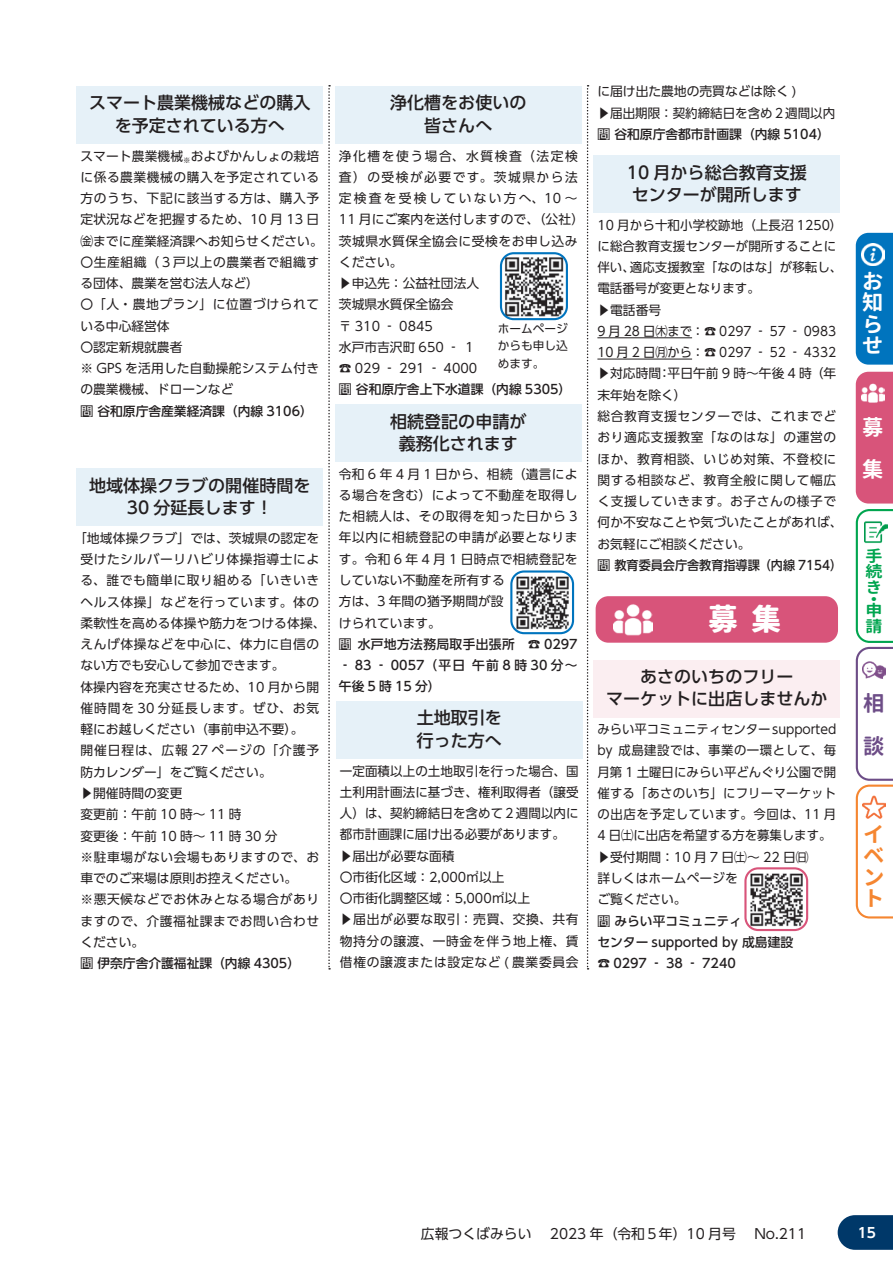
<style>
.page{position:relative;width:893px;height:1263px;background:#fff}
.page>*{position:absolute;margin:0;border:0;box-sizing:border-box;transform-origin:0 0}
.t1{font:800 29.7px "Gen Jyuu Gothic L";color:#fff}
.t2{font:700 21.3px/21.3px "Gen Jyuu Gothic L";color:#fff}
.t3{font:700 21.3px/21.3px "Gen Jyuu Gothic L";color:#f58631;text-align:justify}
.t4{font:700 21.3px/42.5px "Gen Jyuu Gothic L";color:#6d4d87}
.t5{font:500 16.95px/22px "UD Shin Go Pr 6 N";color:#231f20;text-align:center}
.t6{font:700 15.6px/15.6px "Gen Jyuu Gothic L";color:#00a54f;text-align:justify;scale:1.09 1}
.t7{font:13.8px "UD Shin Go Pr 6 N";color:#231f20}
.t8{font:700 13.8px "UD Shin Go Pr 6 N De";color:#fff}
.t9{font:12.75px/21.3px "UD Shin Go Pr 6 N";letter-spacing:.01em;color:#231f20}
.t10{font:12.75px/21.3px "UD Shin Go Pr 6 N";letter-spacing:.04em;color:#231f20}
.t11{font:500 12.75px/21.3px "UD Shin Go Pr 6 N";color:#231f20;text-align:justify}
.t12{font:11.7px/17px "UD Shin Go Pr 6 N";color:#231f20;text-align:justify}
</style>
<div class="page">
<div style="left:77px;top:86px;width:246px;height:57px;background:#e6f1f8"></div>
<svg style="left:856px;top:509px;width:37px;height:409px"></svg>
<img style="left:862px;top:796px;width:23px;height:23px">
<div style="left:856px;top:372px;width:37px;height:131px;background:#d8547a"></div>
<img style="left:861px;top:382px;width:23px;height:23px">
<svg style="left:587px;top:85px;width:2px;height:884px"></svg>
<svg style="left:328px;top:85px;width:2px;height:884px"></svg>
<div style="left:336px;top:701px;width:247px;height:57px;background:#e6f1f8"></div>
<div style="left:335px;top:404px;width:247px;height:57px;background:#e6f1f8"></div>
<img style="left:513px;top:573px;width:60px;height:60px">
<div style="left:510px;top:570px;width:64px;height:64px;border:2px solid #0074be;border-radius:13px"></div>
<div style="left:335px;top:86px;width:247px;height:57px;background:#e6f1f8"></div>
<img style="left:503px;top:255px;width:62px;height:62px">
<div style="left:500px;top:252px;width:68px;height:68px;border:2px solid #0074be;border-radius:13px"></div>
<div style="left:856px;top:233px;width:37px;height:132px;background:#0074be"></div>
<img style="left:861px;top:243px;width:23px;height:23px">
<div style="left:596px;top:596px;width:242px;height:47px;background:#d8547a;border-radius:13px"></div>
<img style="left:614px;top:604px;width:38px;height:32px">
<div style="left:594px;top:660px;width:246px;height:57px;background:#fbeef1"></div>
<img style="left:747px;top:870px;width:60px;height:60px">
<div style="left:744px;top:867px;width:64px;height:64px;border:2px solid #d8547a;border-radius:13px"></div>
<div style="left:77px;top:469px;width:246px;height:57px;background:#e6f1f8"></div>
<hr style="left:597px;top:337px;width:95px;height:1px;background:#231f20">
<hr style="left:597px;top:359px;width:95px;height:1px;background:#231f20">
<div style="left:594px;top:155px;width:246px;height:57px;background:#e6f1f8"></div>
<svg style="left:838px;top:1215px;width:55px;height:35px;background:#124673"></svg>
<h3 class="t5" style="left:89px;top:91px;width:223px">スマート農業機械などの購入を予定されている方へ</h3>
<p class="t9" style="left:80px;top:145px;width:244px">スマート農業機械<sub>※</sub>およびかんしょの栽培に係る農業機械の購入を予定されている方のうち、下記に該当する方は、購入予定状況などを把握するため、10 月 13 日㈮までに産業経済課へお知らせください。〇生産組織（３戸以上の農業者で組織する団体、農業を営む法人など）<br>〇「人・農地プラン」に位置づけられている中心経営体<br>〇認定新規就農者<br>※ GPS を活用した自動操舵システム付きの農業機械、ドローンなど</p>
<p class="t11" style="left:80px;top:400px;width:234px">問 谷和原庁舎産業経済課（内線 3106）</p>
<h3 class="t5" style="left:89px;top:474px;width:223px">地域体操クラブの開催時間を<br>30 分延長します！</h3>
<p class="t10" style="left:80px;top:527px;width:247px;text-indent:-6px">「地域体操クラブ」では、茨城県の認定を受けたシルバーリハビリ体操指導士による、誰でも簡単に取り組める「いきいきヘルス体操」などを行っています。体の柔軟性を高める体操や筋力をつける体操、えんげ体操などを中心に、体力に自信のない方でも安心して参加できます。<br>体操内容を充実させるため、10 月から開催時間を 30 分延長します。ぜひ、お気軽にお越しください（事前申込不要）。<br>開催日程は、広報 27 ページの「介護予防カレンダー」をご覧ください。<br>▶開催時間の変更<br>変更前：午前 10 時～ 11 時<br>変更後：午前 10 時～ 11 時 30 分<br>※駐車場がない会場もありますので、お車でのご来場は原則お控えください。<br>※悪天候などでお休みとなる場合がありますので、介護福祉課までお問い合わせください。</p>
<p class="t11" style="left:80px;top:952px;width:221px">問 伊奈庁舎介護福祉課（内線 4305）</p>
<h3 class="t5" style="left:390px;top:91px;width:138px">浄化槽をお使いの皆さんへ</h3>
<p class="t10" style="left:339px;top:145px;width:247px">浄化槽を使う場合、水質検査（法定検査）の受検が必要です。茨城県から法定検査を受検していない方へ、10 ～<br>11 月にご案内を送付しますので、（公社）茨城県水質保全協会に受検をお申し込みください。<br>▶申込先：公益社団法人<br>茨城県水質保全協会<br>〒 310 ‐ 0845<br>水戸市吉沢町 650 ‐ １<br>☎ 029 ‐ 291 ‐ 4000　　</p>
<p class="t11" style="left:339px;top:379px;width:234px">問 谷和原庁舎上下水道課（内線 5305）</p>
<p class="t12" style="left:498px;top:320px;width:72px">ホームページからも申し込めます。</p>
<h3 class="t5" style="left:390px;top:410px;width:138px">相続登記の申請が義務化されます</h3>
<p class="t10" style="left:339px;top:463px;width:240px">令和 6 年 4 月 1 日から、相続（遺言による場合を含む）によって不動産を取得した相続人は、その取得を知った日から 3年以内に相続登記の申請が必要となります。令和 6 年 4 月 1 日時点で相続登記をしていない不動産を所有する<br>方は、3 年間の猶予期間が設<br>けられています。</p>
<p class="t11" style="left:339px;top:633px;width:240px">問 水戸地方法務局取手出張所　☎ 0297 ‐ 83 ‐ 0057（平日 午前 8 時 30 分～午後5時15分）</p>
<h3 class="t5" style="left:417px;top:706px;width:87px;text-align:left">土地取引を行った方へ</h3>
<p class="t9" style="left:340px;top:760px;width:240px">一定面積以上の土地取引を行った場合、国土利用計画法に基づき、権利取得者（譲受人）は、契約締結日を含めて２週間以内に都市計画課に届け出る必要があります。▶届出が必要な面積<br>〇市街化区域：2,000㎡以上<br>〇市街化調整区域：5,000㎡以上<br>▶届出が必要な取引：売買、交換、共有物持分の譲渡、一時金を伴う地上権、賃借権の譲渡または設定など ( 農業委員会</p>
<p class="t9" style="left:597px;top:80px;width:239px">に届け出た農地の売買などは除く )<br>▶届出期限：契約締結日を含め２週間以内</p>
<p class="t11" style="left:597px;top:123px;width:234px">問 谷和原庁舎都市計画課（内線 5104）</p>
<h3 class="t5" style="left:627px;top:161px;width:181px;text-align:left">10 月から総合教育支援センターが開所します</h3>
<p class="t9" style="left:597px;top:214px;width:247px">10 月から十和小学校跡地（上長沼 1250）に総合教育支援センターが開所することに伴い、適応支援教室「なのはな」が移転し、電話番号が変更となります。<br>▶電話番号<br>9 月 28 日㈭まで：☎ 0297 ‐ 57 ‐ 0983<br>10 月 2 日㈪から：☎ 0297 ‐ 52 ‐ 4332 ▶対応時間：平日午前 9 時～午後 4 時（年末年始を除く）<br>総合教育支援センターでは、これまでどおり適応支援教室「なのはな」の運営のほか、教育相談、いじめ対策、不登校に関する相談など、教育全般に関して幅広く支援していきます。お子さんの様子で何か不安なことや気づいたことがあれば、お気軽にご相談ください。</p>
<p class="t11" style="left:597px;top:554px;width:246px">問 教育委員会庁舎教育指導課（内線 7154）</p>
<h1 class="t1" style="left:708px;top:597px;width:75px">募 集</h1>
<h3 class="t5" style="left:606px;top:665px;width:223px">あさのいちのフリー<br>マーケットに出店しませんか</h3>
<p class="t9" style="left:597px;top:718px;width:240px">みらい平コミュニティセンターsupported by 成島建設では、事業の一環として、毎月第 1 土曜日にみらい平どんぐり公園で開催する「あさのいち」にフリーマーケットの出店を予定しています。今回は、11 月<br>4 日㈯に出店を希望する方を募集します。▶受付期間：10 月 7 日㈯～ 22 日㈰<br>詳しくはホームページを<br>ご覧ください。</p>
<p class="t11" style="left:597px;top:910px;width:197px;text-align:left">問 みらい平コミュニティ<br>センター supported by 成島建設☎ 0297 ‐ 38 ‐ 7240</p>
<h2 class="t2" style="left:862px;top:270px;width:22px;text-align:justify">お知らせ</h2>
<h2 class="t2" style="left:862px;top:405px;width:22px;line-height:42.5px">募集</h2>
<p class="t6" style="left:865px;top:548px;width:17px">手続き</p>
<p class="t6" style="left:865px;top:593px;width:16px;line-height:11.7px">・申</p>
<p class="t6" style="left:865px;top:618px;width:17px">請</p>
<h2 class="t4" style="left:863px;top:681px;width:22px">相談</h2>
<h2 class="t3" style="left:863px;top:823px;width:22px">イベント</h2>
<p class="t7" style="left:421px;top:1222px;width:387px">広報つくばみらい　 2023 年（令和５年）10 月号　 No.211</p>
<p class="t8" style="left:858px;top:1221px;width:20px">15</p>
</div>
